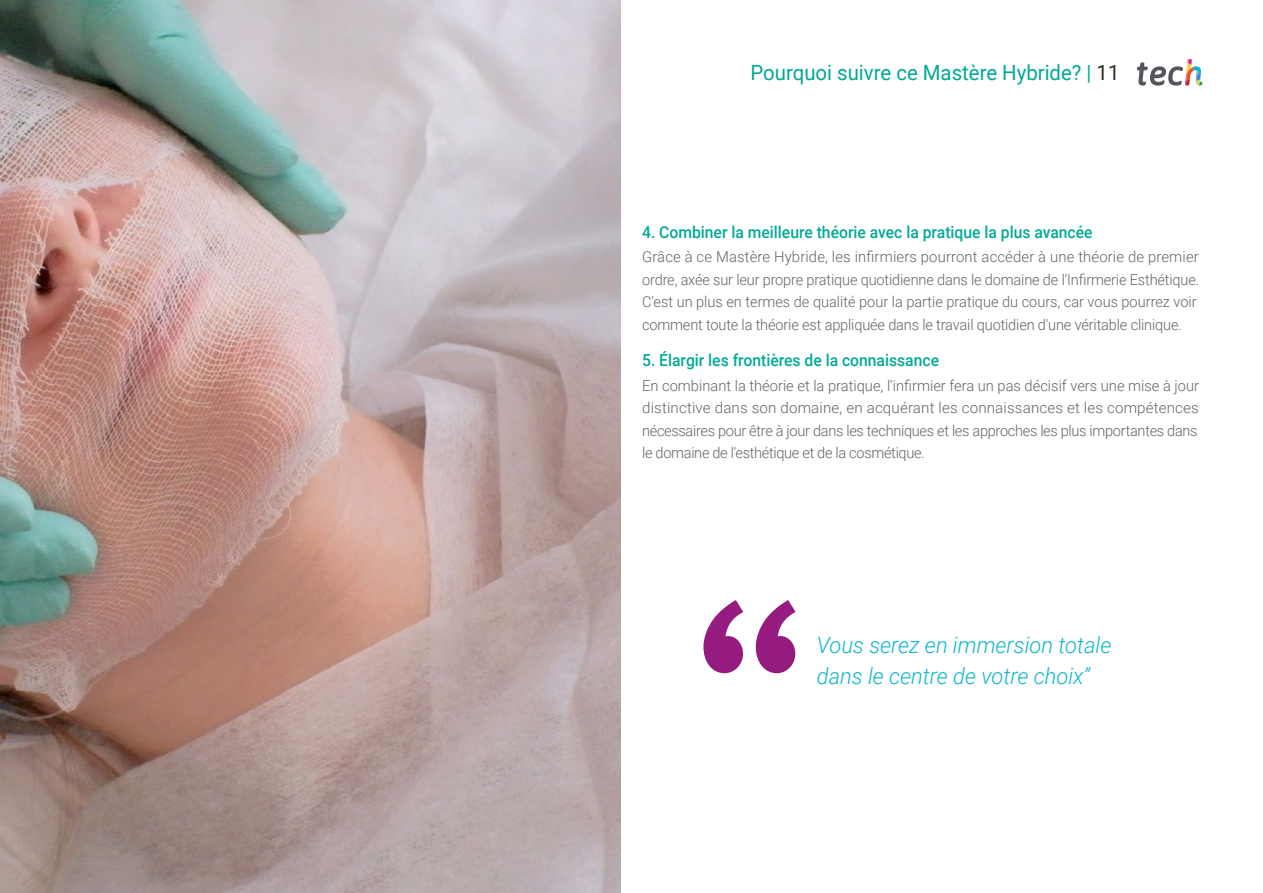
<style>
.page{position:relative;width:1263px;height:893px;background:#fff}
.page>*{position:absolute;margin:0;border:0;box-sizing:border-box;transform-origin:0 0}
.t1{font:italic 300 22.5px/31.5px "Roboto";color:#0fb6cf}
.t2{font:21px "Roboto";color:#00a996}
.t3{font:500 16.5px "Roboto";color:#00aa97;scale:.95 1}
.t4{font:300 15px/22.5px "Roboto";letter-spacing:-.01em;color:#61646a}
.s1{color:#312e20}
</style>
<div class="page">
<img style="left:0;top:0;width:621px;height:893px">
<svg style="left:703px;top:600px;width:93px;height:73px"></svg>
<svg style="left:1137px;top:59px;width:65px;height:27px"></svg>
<h2 class="t2" style="left:750px;top:57px;width:370px">Pourquoi suivre ce Mastère Hybride? | <span class="s1">11</span></h2>
<p class="t3" style="left:642px;top:220px;width:476px">4. Combiner la meilleure théorie avec la pratique la plus avancée</p>
<p class="t4" style="left:642px;top:245px;width:559px">Grâce à ce Mastère Hybride, les infirmiers pourront accéder à une théorie de premier ordre, axée sur leur propre pratique quotidienne dans le domaine de l'Infirmerie Esthétique.<br>C'est un plus en termes de qualité pour la partie pratique du cours, car vous pourrez voir comment toute la théorie est appliquée dans le travail quotidien d'une véritable clinique.</p>
<p class="t3" style="left:642px;top:349px;width:314px">5. Élargir les frontières de la connaissance</p>
<p class="t4" style="left:642px;top:374px;width:558px;text-align:justify">En combinant la théorie et la pratique, l'infirmier fera un pas décisif vers une mise à jour distinctive dans son domaine, en acquérant les connaissances et les compétences nécessaires pour être à jour dans les techniques et les approches les plus importantes dans le domaine de l'esthétique et de la cosmétique.</p>
<h1 class="t1" style="left:817px;top:628px;width:296px">Vous serez en immersion totale dans le centre de votre choix”</h1>
</div>
